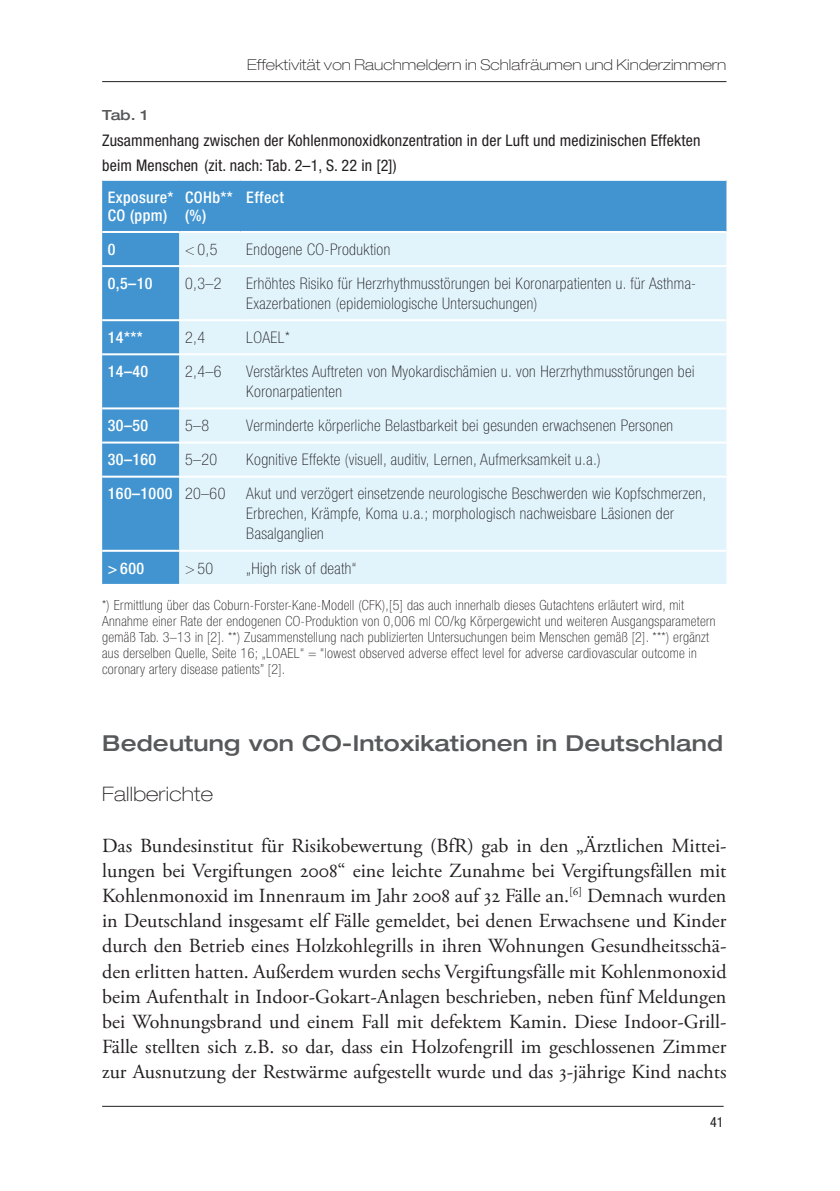
<style>
.page{position:relative;width:840px;height:1191px;background:#fff}
.page>*{position:absolute;margin:0;border:0;box-sizing:border-box;transform-origin:0 0}
.t1{font:500 expanded 22px "Helvetica Neue LT Pro";letter-spacing:.01em;color:#57585a}
.t2{font:20px/25.2px "Adobe Garamond Pro";color:#231f20;text-align:justify}
.t3{font:100 expanded 20px "Helvetica Neue LT Pro";letter-spacing:.01em;color:#231f20}
.t4{font:100 condensed 16px/20px "Helvetica Neue LT Std";letter-spacing:.025em;color:#231f20}
.t5{font:condensed 16px/25.2px "Helvetica Neue LT Std";letter-spacing:.01em;color:#231f20}
.t6{font:500 condensed 16px/18px "Helvetica Neue LT Std";letter-spacing:.025em;color:#fff}
.t7{font:100 expanded 15px "Helvetica Neue LT Pro";letter-spacing:.005em;color:#231f20}
.t8{font:100 condensed 14px/16px "Helvetica Neue LT Std";letter-spacing:.025em;color:#231f20}
.t9{font:500 expanded 14px "Helvetica Neue LT Pro";color:#57585a}
.t10{font:condensed 14px "Helvetica Neue LT Std";color:#231f20}
.s1{font-weight:100;color:#231f20}
</style>
<div class="page">
<hr style="left:102px;top:1106px;width:621px;height:1px;background:#231f20">
<hr style="left:102px;top:81px;width:624px;height:1px;background:#231f20">
<div style="left:102px;top:181px;width:624px;height:403px;background:#4194d0"></div>
<div style="left:179px;top:233px;width:547px;height:351px;background:#e1f4fc"></div>
<hr style="left:102px;top:265px;width:77px;height:2px;background:#fff">
<hr style="left:102px;top:319px;width:77px;height:2px;background:#fff">
<hr style="left:102px;top:353px;width:77px;height:2px;background:#fff">
<hr style="left:102px;top:407px;width:77px;height:2px;background:#fff">
<hr style="left:102px;top:441px;width:77px;height:2px;background:#fff">
<hr style="left:102px;top:475px;width:77px;height:2px;background:#fff">
<hr style="left:102px;top:550px;width:77px;height:2px;background:#fff">
<hr style="left:179px;top:265px;width:61px;height:2px;background:#fff">
<hr style="left:240px;top:265px;width:486px;height:2px;background:#fff">
<hr style="left:179px;top:319px;width:61px;height:2px;background:#fff">
<hr style="left:240px;top:319px;width:486px;height:2px;background:#fff">
<hr style="left:179px;top:353px;width:61px;height:2px;background:#fff">
<hr style="left:240px;top:353px;width:486px;height:2px;background:#fff">
<hr style="left:179px;top:407px;width:61px;height:2px;background:#fff">
<hr style="left:240px;top:407px;width:486px;height:2px;background:#fff">
<hr style="left:179px;top:441px;width:61px;height:2px;background:#fff">
<hr style="left:240px;top:441px;width:486px;height:2px;background:#fff">
<hr style="left:179px;top:475px;width:61px;height:2px;background:#fff">
<hr style="left:240px;top:475px;width:486px;height:2px;background:#fff">
<hr style="left:179px;top:550px;width:61px;height:2px;background:#fff">
<hr style="left:240px;top:550px;width:486px;height:2px;background:#fff">
<hr style="left:102px;top:231px;width:77px;height:2px;background:#fff">
<hr style="left:179px;top:231px;width:61px;height:2px;background:#fff">
<hr style="left:240px;top:231px;width:486px;height:2px;background:#fff">
<p class="t7" style="left:247px;top:55px;width:480px">Effektivität von Rauchmeldern in Schlafräumen und Kinderzimmern</p>
<p class="t9" style="left:102px;top:106px;width:47px">Tab. 1</p>
<p class="t5" style="left:102px;top:127px;width:599px">Zusammenhang zwischen der Kohlenmonoxidkonzentration in der Luft und medizinischen Effekten beim Menschen (zit. nach: Tab. 2–1, S. 22 in [2])</p>
<p class="t6" style="left:108px;top:188px;width:67px">Exposure*<br>CO (ppm)</p>
<p class="t6" style="left:185px;top:188px;width:49px">COHb** (%)</p>
<p class="t6" style="left:246px;top:188px;width:39px">Effect</p>
<p class="t6" style="left:108px;top:240px;width:9px">0</p>
<p class="t4" style="left:185px;top:239px;width:34px">&lt; 0,5</p>
<p class="t4" style="left:246px;top:239px;width:145px">Endogene CO-Produktion</p>
<p class="t6" style="left:108px;top:274px;width:46px">0,5–10</p>
<p class="t4" style="left:185px;top:273px;width:38px">0,3–2</p>
<p class="t4" style="left:246px;top:273px;width:451px">Erhöhtes Risiko für Herzrhythmusstörungen bei Koronarpatienten u. für Asthma-<br>Exazerbationen (epidemiologische Untersuchungen)</p>
<p class="t6" style="left:108px;top:328px;width:36px">14***</p>
<p class="t4" style="left:185px;top:327px;width:21px">2,4</p>
<p class="t4" style="left:246px;top:327px;width:45px">LOAEL*</p>
<p class="t6" style="left:108px;top:362px;width:42px">14–40</p>
<p class="t4" style="left:185px;top:361px;width:38px">2,4–6</p>
<p class="t4" style="left:246px;top:361px;width:449px">Verstärktes Auftreten von Myokardischämien u. von Herzrhythmusstörungen bei<br>Koronarpatienten</p>
<p class="t6" style="left:108px;top:416px;width:42px">30–50</p>
<p class="t4" style="left:185px;top:415px;width:26px">5–8</p>
<p class="t4" style="left:246px;top:415px;width:428px">Verminderte körperliche Belastbarkeit bei gesunden erwachsenen Personen</p>
<p class="t6" style="left:108px;top:450px;width:50px">30–160</p>
<p class="t4" style="left:185px;top:449px;width:34px">5–20</p>
<p class="t4" style="left:246px;top:449px;width:356px">Kognitive Effekte (visuell, auditiv, Lernen, Aufmerksamkeit u.a.)</p>
<p class="t6" style="left:108px;top:484px;width:119px">160–1000 <span class="s1">20–60</span></p>
<p class="t4" style="left:246px;top:483px;width:461px">Akut und verzögert einsetzende neurologische Beschwerden wie Kopfschmerzen,<br>Erbrechen, Krämpfe, Koma u.a.; morphologisch nachweisbare Läsionen der<br>Basalganglien</p>
<p class="t6" style="left:108px;top:558px;width:38px">&gt; 600</p>
<p class="t4" style="left:185px;top:558px;width:30px">&gt;50</p>
<p class="t4" style="left:246px;top:558px;width:112px">„High risk of death“</p>
<p class="t8" style="left:102px;top:597px;width:614px">*) Ermittlung über das Coburn-Forster-Kane-Modell (CFK),[5] das auch innerhalb dieses Gutachtens erläutert wird, mit Annahme einer Rate der endogenen CO-Produktion von 0,006 ml CO/kg Körpergewicht und weiteren Ausgangsparametern gemäß Tab. 3–13 in [2]. **) Zusammenstellung nach publizierten Untersuchungen beim Menschen gemäß [2]. ***) ergänzt aus derselben Quelle, Seite 16; „LOAEL“ = “lowest observed adverse effect level for adverse cardiovascular outcome in coronary artery disease patients” [2].</p>
<p class="t1" style="left:102px;top:728px;width:622px">Bedeutung von CO-Intoxikationen in Deutschland</p>
<p class="t3" style="left:102px;top:781px;width:112px">Fallberichte</p>
<p class="t2" style="left:102px;top:833px;width:625px">Das Bundesinstitut für Risikobewertung (BfR) gab in den „Ärztlichen Mittei&shy;lungen bei Vergiftungen 2008“ eine leichte Zunahme bei Vergiftungsfällen mit Kohlenmonoxid im Innenraum im Jahr 2008 auf 32 Fälle an.<sup>[6]</sup> Demnach wurden in Deutschland insgesamt elf Fälle gemeldet, bei denen Erwachsene und Kinder durch den Betrieb eines Holzkohlegrills in ihren Wohnungen Gesundheitsschä&shy;den erlitten hatten. Außerdem wurden sechs Vergiftungsfälle mit Kohlenmonoxid beim Aufenthalt in Indoor-Gokart-Anlagen beschrieben, neben fünf Meldungen bei Wohnungsbrand und einem Fall mit defektem Kamin. Diese Indoor-Grill-Fälle stellten sich z.B. so dar, dass ein Holzofengrill im geschlossenen Zimmer zur Ausnutzung der Restwärme aufgestellt wurde und das 3-jährige Kind nachts</p>
<p class="t10" style="left:709px;top:1113px;width:15px">41</p>
</div>
